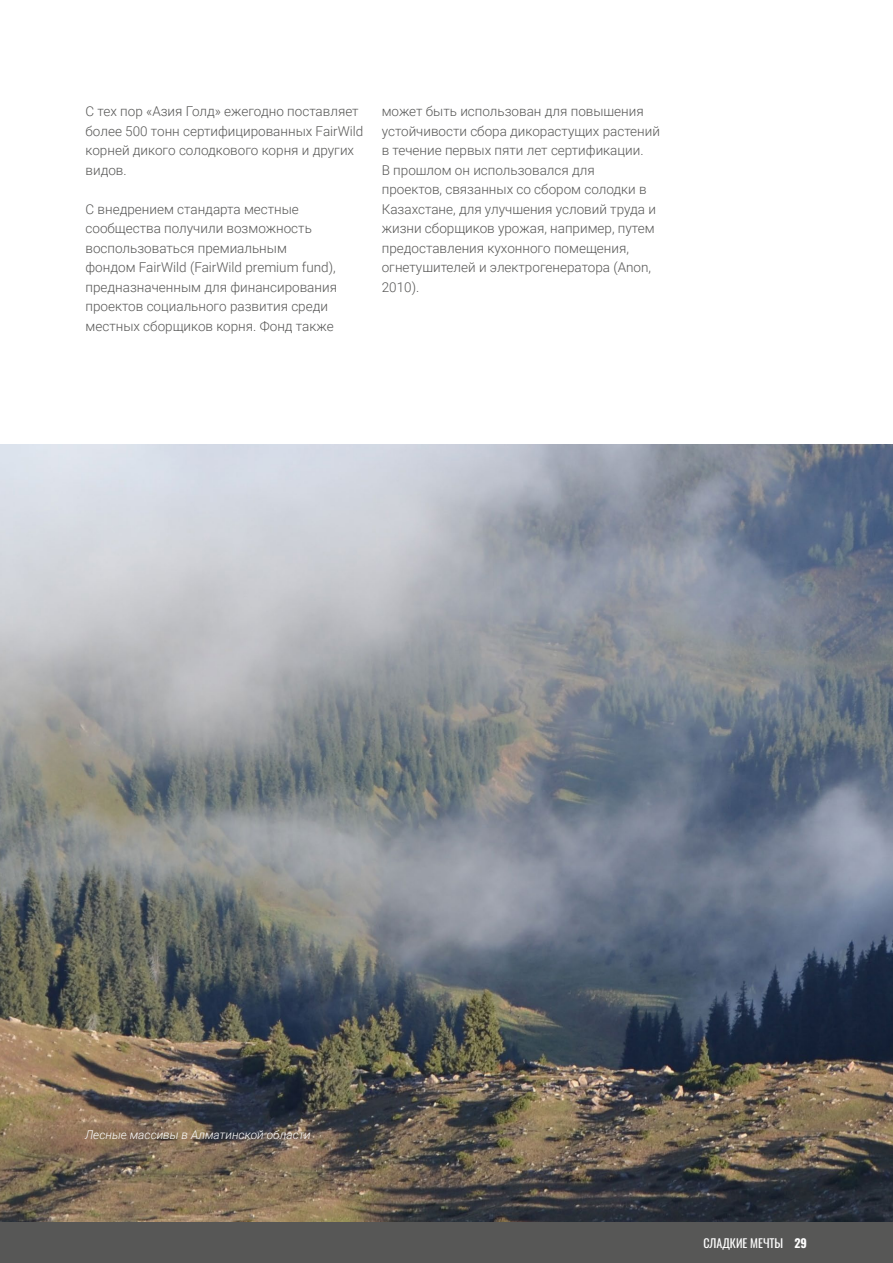
<style>
.page{position:relative;width:893px;height:1263px;background:#fff}
.page>*{position:absolute;margin:0;border:0;box-sizing:border-box;transform-origin:0 0}
.t1{font:300 13.5px/19.5px "Roboto";color:#575756}
.t2{font:italic 300 12px "Roboto";color:#fff}
.t3{font:12px "Oswald";color:#fff}
.s1{font-weight:700}
</style>
<div class="page">
<div style="left:0;top:1221px;width:893px;height:42px;background:#575756"></div>
<img style="left:0;top:444px;width:893px;height:777px">
<p class="t1" style="left:86px;top:101px;width:279px">С тех пор «Азия Голд» ежегодно поставляет более 500 тонн сертифицированных FairWild корней дикого солодкового корня и других видов.</p>
<p class="t1" style="left:86px;top:199px;width:253px">С внедрением стандарта местные сообщества получили возможность воспользоваться премиальным фондом FairWild (FairWild premium fund), предназначенным для финансирования проектов социального развития среди местных сборщиков корня. Фонд также</p>
<p class="t1" style="left:382px;top:101px;width:280px">может быть использован для повышения устойчивости сбора дикорастущих растений в течение первых пяти лет сертификации.<br>В прошлом он использовался для<br>проектов, связанных со сбором солодки в Казахстане, для улучшения условий труда и жизни сборщиков урожая, например, путем предоставления кухонного помещения, огнетушителей и электрогенератора (Anon, 2010).</p>
<p class="t2" style="left:85px;top:1126px;width:227px">Лесные массивы в Алматинской области</p>
<p class="t3" style="left:703px;top:1233px;width:105px">СЛАДКИЕ МЕЧТЫ <span class="s1">29</span></p>
</div>
